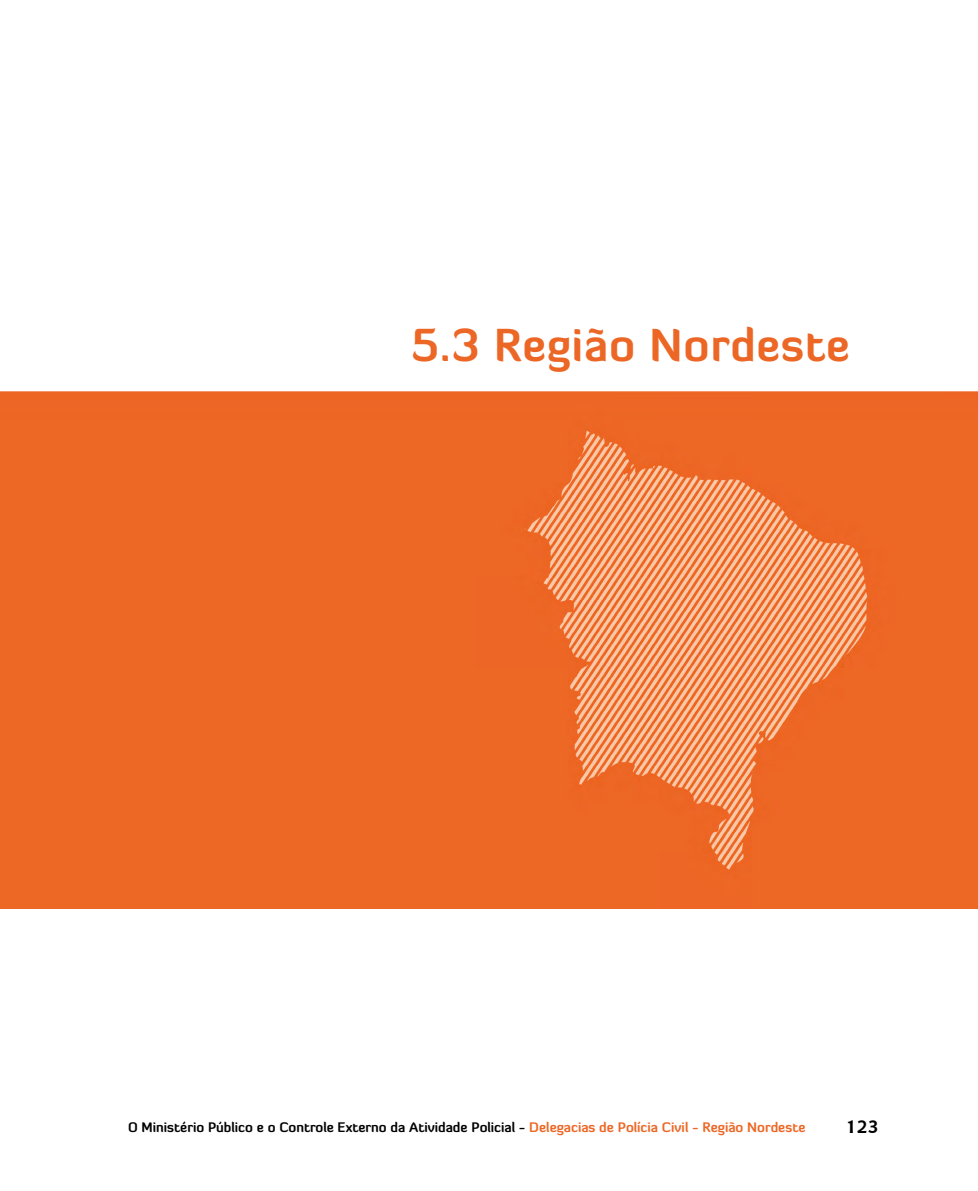
<style>
.page{position:relative;width:978px;height:1191px;background:#fff}
.page>*{position:absolute;margin:0;border:0;box-sizing:border-box;transform-origin:0 0}
.t1{font:700 45px "Diavlo";letter-spacing:.02em;color:#ec6725}
.t2{font:700 18px "Chianti BT";color:#000}
.t3{font:700 13.5px "Diavlo";color:#000}
.s1{color:#ec6725}
</style>
<div class="page">
<img style="left:0;top:391px;width:978px;height:517px">
<h1 class="t1" style="left:412px;top:317px;width:439px">5.3 Região Nordeste</h1>
<p class="t3" style="left:128px;top:1118px;width:679px">O Ministério Público e o Controle Externo da Atividade Policial - <span class="s1">Delegacias de Polícia Civil - Região Nordeste</span></p>
<h2 class="t2" style="left:846px;top:1113px;width:34px">123</h2>
</div>
